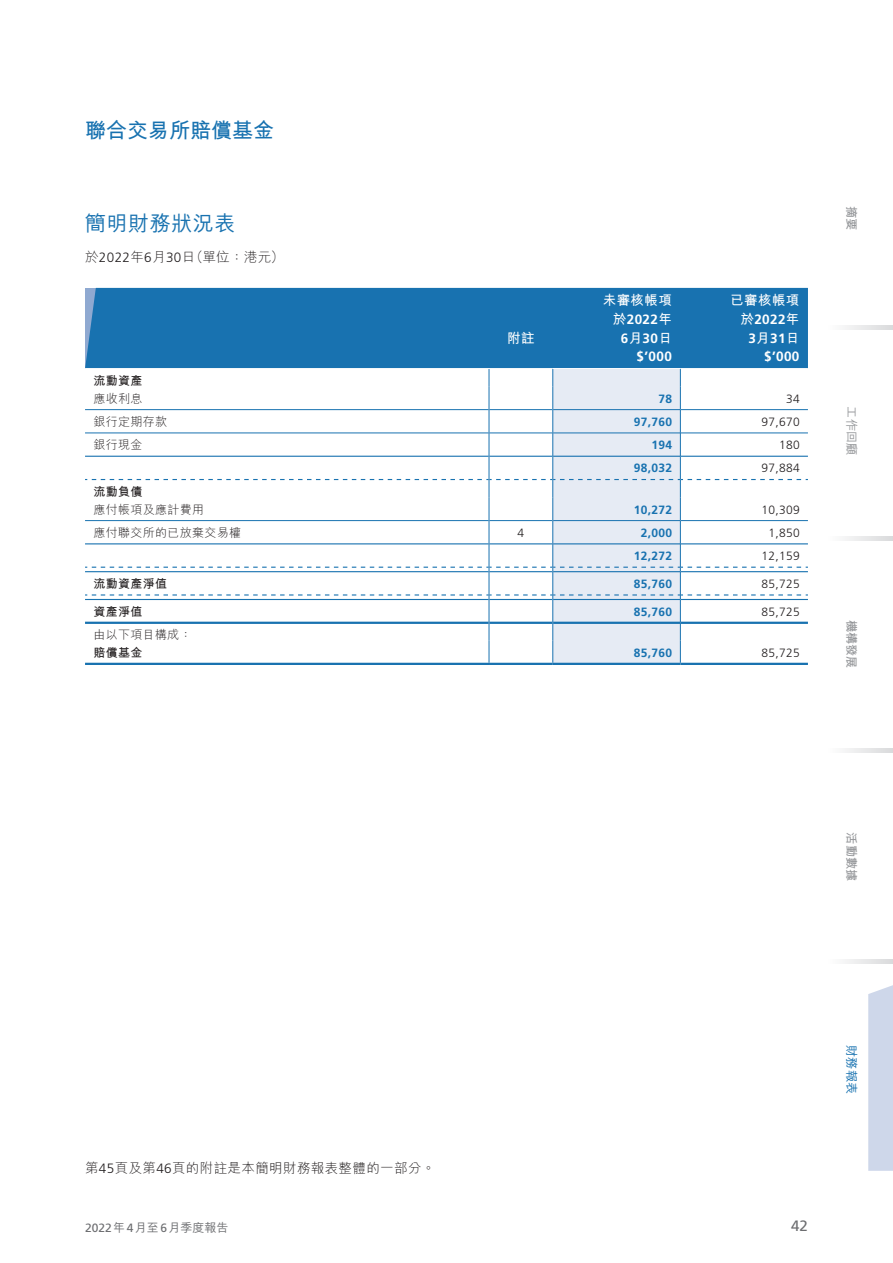
<style>
.page{position:relative;width:893px;height:1263px;background:#fff}
.page>*{position:absolute;margin:0;border:0;box-sizing:border-box;transform-origin:0 0}
.t1{font:700 21px "M Hei HK";color:#1872b0}
.t2{font:500 21px "M Hei HK";letter-spacing:.03em;color:#1872b0}
.t3{font:15px "Frutiger LT Std";color:#6c6d70}
.t4{font:300 13.5px "M Hei HK";letter-spacing:.03em;color:#231f20}
.t5{font:700 13.5px/18.8px "Frutiger LT Std";letter-spacing:.03em;color:#fff;text-align:right}
.t6{font:700 13.5px "M Hei HK";letter-spacing:.03em;color:#fff}
.t7{font:700 12.15px "M Hei HK";color:#939598}
.t8{font:500 12.15px "M Hei HK";color:#939598}
.t9{font:500 12.15px "M Hei HK";color:#1872b0}
.t10{font:300 12px "Frutiger LT Std";letter-spacing:.03em;color:#231f20}
.t11{font:700 12px "Frutiger LT Std";letter-spacing:.03em;color:#1872b0}
.t12{font:300 12px "M Hei HK";letter-spacing:.03em;color:#231f20}
.t13{font:700 12px "M Hei HK";letter-spacing:.03em;color:#231f20}
.t14{font:500 12px "M Hei HK";color:#6c6d70}
.s1{font-family:"Frutiger LT Std"}
.s2{font-family:"M Hei HK"}
.s3{font-family:"Frutiger LT Std";font-weight:400}
</style>
<div class="page">
<svg style="left:845px;top:325px;width:48px;height:4px"></svg>
<svg style="left:845px;top:537px;width:48px;height:4px"></svg>
<svg style="left:845px;top:748px;width:48px;height:4px"></svg>
<svg style="left:845px;top:959px;width:48px;height:5px"></svg>
<svg style="left:868px;top:985px;width:25px;height:186px;background:#cfd8ea"></svg>
<div style="left:85px;top:288px;width:723px;height:80px;background:#1872b0"></div>
<hr style="left:85px;top:663px;width:404px;height:2px;background:#1872b0">
<hr style="left:489px;top:663px;width:64px;height:2px;background:#1872b0">
<hr style="left:553px;top:663px;width:127px;height:2px;background:#1872b0">
<hr style="left:680px;top:663px;width:128px;height:2px;background:#1872b0">
<svg style="left:85px;top:369px;width:723px;height:295px"></svg>
<h1 class="t1" style="left:85px;top:115px;width:190px">聯合交易所賠償基金</h1>
<h1 class="t2" style="left:85px;top:208px;width:152px">簡明財務狀況表</h1>
<p class="t4" style="left:85px;top:247px;width:201px">於<span class="s1">2022</span>年<span class="s1">6</span>月<span class="s1">30</span>日（單位：港元）</p>
<p class="t6" style="left:507px;top:328px;width:29px">附註</p>
<p class="t6" style="left:603px;top:290px;width:71px">未審核帳項</p>
<p class="t5" style="left:613px;top:310px;width:60px"><span class="s2">於</span>2022<span class="s2">年<br></span>6<span class="s2">月</span>30<span class="s2">日</span>$’000</p>
<p class="t6" style="left:730px;top:290px;width:71px">已審核帳項</p>
<p class="t5" style="left:740px;top:310px;width:60px"><span class="s2">於</span>2022<span class="s2">年<br></span>3<span class="s2">月</span>31<span class="s2">日</span>$’000</p>
<p class="t13" style="left:94px;top:372px;width:51px">流動資產</p>
<p class="t12" style="left:94px;top:390px;width:51px">應收利息</p>
<p class="t11" style="left:659px;top:391px;width:15px">78</p>
<p class="t10" style="left:786px;top:392px;width:15px">34</p>
<p class="t12" style="left:94px;top:413px;width:75px">銀行定期存款</p>
<p class="t11" style="left:634px;top:415px;width:40px">97,760</p>
<p class="t10" style="left:761px;top:415px;width:40px">97,670</p>
<p class="t12" style="left:94px;top:436px;width:51px">銀行現金</p>
<p class="t11" style="left:652px;top:438px;width:22px">194</p>
<p class="t10" style="left:779px;top:438px;width:22px">180</p>
<p class="t11" style="left:634px;top:461px;width:40px">98,032</p>
<p class="t10" style="left:761px;top:461px;width:40px">97,884</p>
<p class="t13" style="left:94px;top:483px;width:51px">流動負債</p>
<p class="t12" style="left:94px;top:501px;width:112px">應付帳項及應計費用</p>
<p class="t11" style="left:634px;top:502px;width:40px">10,272</p>
<p class="t10" style="left:761px;top:503px;width:40px">10,309</p>
<p class="t12" style="left:94px;top:524px;width:149px">應付聯交所的已放棄交易權</p>
<p class="t10" style="left:518px;top:526px;width:8px">4</p>
<p class="t11" style="left:641px;top:526px;width:33px">2,000</p>
<p class="t10" style="left:768px;top:526px;width:33px">1,850</p>
<p class="t11" style="left:634px;top:549px;width:40px">12,272</p>
<p class="t10" style="left:761px;top:549px;width:40px">12,159</p>
<p class="t13" style="left:94px;top:575px;width:75px">流動資產淨值</p>
<p class="t11" style="left:634px;top:577px;width:40px">85,760</p>
<p class="t10" style="left:761px;top:577px;width:40px">85,725</p>
<p class="t13" style="left:94px;top:603px;width:51px">資產淨值</p>
<p class="t11" style="left:634px;top:604px;width:40px">85,760</p>
<p class="t10" style="left:761px;top:605px;width:40px">85,725</p>
<p class="t12" style="left:94px;top:626px;width:100px">由以下項目構成：</p>
<p class="t13" style="left:94px;top:644px;width:51px">賠償基金</p>
<p class="t11" style="left:634px;top:645px;width:40px">85,760</p>
<p class="t10" style="left:761px;top:646px;width:40px">85,725</p>
<p class="t7" style="left:860px;top:206px;width:26px;rotate:90deg">摘要</p>
<p class="t8" style="left:860px;top:406px;width:51px;rotate:90deg">工作回顧</p>
<p class="t7" style="left:860px;top:620px;width:50px;rotate:90deg">機構發展</p>
<p class="t7" style="left:860px;top:832px;width:50px;rotate:90deg">活動數據</p>
<p class="t4" style="left:85px;top:1158px;width:352px">第<span class="s1">45</span>頁及第<span class="s1">46</span>頁的附註是本簡明財務報表整體的一部分。</p>
<p class="t14" style="left:85px;top:1218px;width:145px"><span class="s3">2022</span>年<span class="s3">4</span>月至<span class="s3">6</span>月季度報告</p>
<p class="t3" style="left:791px;top:1217px;width:18px">42</p>
<p class="t9" style="left:860px;top:1045px;width:51px;rotate:90deg">財務報表</p>
</div>
